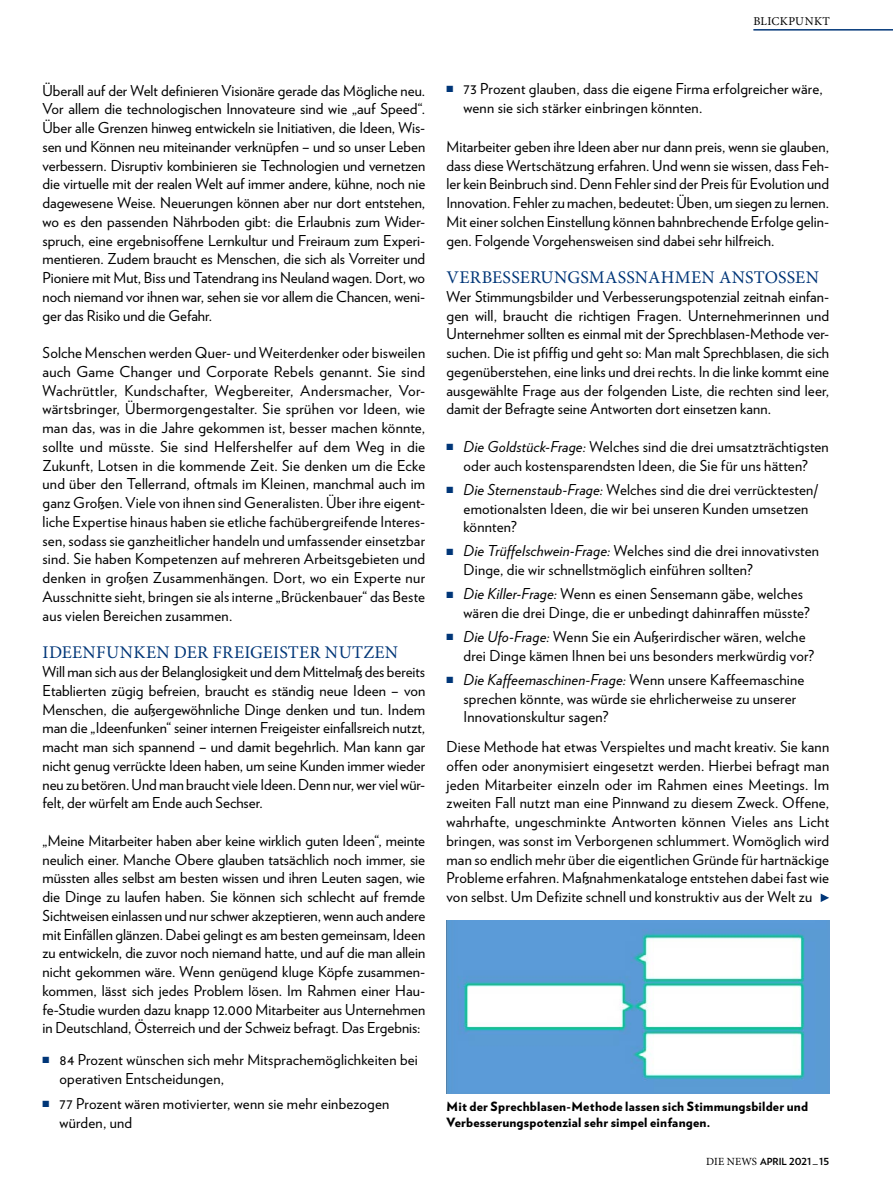
<style>
.page{position:relative;width:893px;height:1191px;background:#fff}
.page>*{position:absolute;margin:0;border:0;box-sizing:border-box;transform-origin:0 0}
.t1{font:17.85px "Minion Pro";letter-spacing:.01em;color:#003678}
.t2{font:15px/18.8px "Verlag";letter-spacing:.01em;color:#000}
.t3{font:900 12.75px/16.5px "Verlag";letter-spacing:.015em;color:#000}
.t4{font:12px "Minion Pro";letter-spacing:.04em;color:#000}
.t5{font:700 9.75px "Verlag";color:#000}
.s1{color:#003678}
.s2{font-style:italic}
.s3{font-family:"Minion Pro";font-weight:400;font-size:10.95px}
</style>
<div class="page">
<img style="left:446px;top:920px;width:383px;height:173px">
<svg style="left:821px;top:893px;width:8px;height:9px"></svg>
<hr style="left:753px;top:29px;width:140px;height:2px;background:#003678">
<p class="t4" style="left:753px;top:13px;width:78px">BLICKPUNKT</p>
<p class="t2" style="left:43px;top:80px;width:384px;text-align:justify">Überall auf der Welt definieren Visionäre gerade das Mögliche neu.<br>Vor allem die technologischen Innovateure sind wie „auf Speed“.<br>Über alle Grenzen hinweg entwickeln sie Initiativen, die Ideen, Wis&shy;sen und Können neu miteinander verknüpfen – und so unser Leben verbessern. Disruptiv kombinieren sie Technologien und vernetzen die virtuelle mit der realen Welt auf immer andere, kühne, noch nie dagewesene Weise. Neuerungen können aber nur dort entstehen, wo es den passenden Nährboden gibt: die Erlaubnis zum Wider&shy;spruch, eine ergebnisoffene Lernkultur und Freiraum zum Experi&shy;mentieren. Zudem braucht es Menschen, die sich als Vorreiter und Pioniere mit Mut, Biss und Tatendrang ins Neuland wagen. Dort, wo noch niemand vor ihnen war, sehen sie vor allem die Chancen, weni&shy;ger das Risiko und die Gefahr.</p>
<p class="t2" style="left:43px;top:342px;width:384px;text-align:justify">Solche Menschen werden Quer- und Weiterdenker oder bisweilen auch Game Changer und Corporate Rebels genannt. Sie sind Wachrüttler, Kundschafter, Wegbereiter, Andersmacher, Vor&shy;wärtsbringer, Übermorgengestalter. Sie sprühen vor Ideen, wie man das, was in die Jahre gekommen ist, besser machen könnte, sollte und müsste. Sie sind Helfershelfer auf dem Weg in die Zukunft, Lotsen in die kommende Zeit. Sie denken um die Ecke und über den Tellerrand, oftmals im Kleinen, manchmal auch im ganz Großen. Viele von ihnen sind Generalisten. Über ihre eigent&shy;liche Expertise hinaus haben sie etliche fachübergreifende Interes&shy;sen, sodass sie ganzheitlicher handeln und umfassender einsetzbar sind. Sie haben Kompetenzen auf mehreren Arbeitsgebieten und denken in großen Zusammenhängen. Dort, wo ein Experte nur Ausschnitte sieht, bringen sie als interne „Brückenbauer“ das Beste aus vielen Bereichen zusammen.</p>
<p class="t1" style="left:43px;top:640px;width:357px">IDEENFUNKEN DER FREIGEISTER NUTZEN</p>
<p class="t2" style="left:43px;top:661px;width:384px;text-align:justify">Will man sich aus der Belanglosigkeit und dem Mittelmaß des bereits Etablierten zügig befreien, braucht es ständig neue Ideen – von Menschen, die außergewöhnliche Dinge denken und tun. Indem man die „Ideenfunken“ seiner internen Freigeister einfallsreich nutzt, macht man sich spannend – und damit begehrlich. Man kann gar nicht genug verrückte Ideen haben, um seine Kunden immer wieder neu zu betören. Und man braucht viele Ideen. Denn nur, wer viel wür&shy;felt, der würfelt am Ende auch Sechser.</p>
<p class="t2" style="left:43px;top:830px;width:384px;text-align:justify">„Meine Mitarbeiter haben aber keine wirklich guten Ideen“, meinte neulich einer. Manche Obere glauben tatsächlich noch immer, sie müssten alles selbst am besten wissen und ihren Leuten sagen, wie die Dinge zu laufen haben. Sie können sich schlecht auf fremde Sichtweisen einlassen und nur schwer akzeptieren, wenn auch andere mit Einfällen glänzen. Dabei gelingt es am besten gemeinsam, Ideen zu entwickeln, die zuvor noch niemand hatte, und auf die man allein nicht gekommen wäre. Wenn genügend kluge Köpfe zusammen&shy;kommen, lässt sich jedes Problem lösen. Im Rahmen einer Hau&shy;fe-Studie wurden dazu knapp 12.000 Mitarbeiter aus Unternehmen in Deutschland, Österreich und der Schweiz befragt. Das Ergebnis:</p>
<p class="t2" style="left:60px;top:1049px;width:360px;text-indent:-17px"><span class="s1">■</span> 84 Prozent wünschen sich mehr Mitsprachemöglichkeiten bei operativen Entscheidungen,</p>
<p class="t2" style="left:60px;top:1093px;width:331px;text-indent:-17px"><span class="s1">■</span> 77 Prozent wären motivierter, wenn sie mehr einbezogen würden, und</p>
<p class="t2" style="left:463px;top:78px;width:361px;text-indent:-17px"><span class="s1">■</span> 73 Prozent glauben, dass die eigene Firma erfolgreicher wäre, wenn sie sich stärker einbringen könnten.</p>
<p class="t2" style="left:446px;top:136px;width:384px;text-align:justify">Mitarbeiter geben ihre Ideen aber nur dann preis, wenn sie glauben, dass diese Wertschätzung erfahren. Und wenn sie wissen, dass Feh&shy;ler kein Beinbruch sind. Denn Fehler sind der Preis für Evolution und Innovation. Fehler zu machen, bedeutet: Üben, um siegen zu lernen.<br>Mit einer solchen Einstellung können bahnbrechende Erfolge gelin&shy;gen. Folgende Vorgehensweisen sind dabei sehr hilfreich.</p>
<p class="t1" style="left:447px;top:265px;width:374px">VERBESSERUNGSMASSNAHMEN ANSTOSSEN</p>
<p class="t2" style="left:446px;top:286px;width:384px;text-align:justify">Wer Stimmungsbilder und Verbesserungspotenzial zeitnah einfan&shy;gen will, braucht die richtigen Fragen. Unternehmerinnen und Unternehmer sollten es einmal mit der Sprechblasen-Methode ver&shy;suchen. Die ist pfiffig und geht so: Man malt Sprechblasen, die sich gegenüberstehen, eine links und drei rechts. In die linke kommt eine ausgewählte Frage aus der folgenden Liste, die rechten sind leer, damit der Befragte seine Antworten dort einsetzen kann.</p>
<p class="t2" style="left:446px;top:436px;width:384px;text-align:center"><span class="s1">■</span> <span class="s2">Die Goldstück-Frage:</span> Welches sind die drei umsatzträchtigsten oder auch kostensparendsten Ideen, die Sie für uns hätten?</p>
<p class="t2" style="left:463px;top:479px;width:356px;text-indent:-17px"><span class="s1">■</span> <span class="s2">Die Sternenstaub-Frage:</span> Welches sind die drei verrücktesten/ emotionalsten Ideen, die wir bei unseren Kunden umsetzen könnten?</p>
<p class="t2" style="left:463px;top:541px;width:357px;text-indent:-17px"><span class="s1">■</span> <span class="s2">Die Trüffelschwein-Frage:</span> Welches sind die drei innovativsten<br>Dinge, die wir schnellstmöglich einführen sollten?</p>
<p class="t2" style="left:463px;top:583px;width:348px;text-indent:-17px"><span class="s1">■</span> <span class="s2">Die Killer-Frage:</span> Wenn es einen Sensemann gäbe, welches wären die drei Dinge, die er unbedingt dahinraffen müsste?</p>
<p class="t2" style="left:463px;top:626px;width:352px;text-indent:-17px"><span class="s1">■</span> <span class="s2">Die Ufo-Frage:</span> Wenn Sie ein Außerirdischer wären, welche drei Dinge kämen Ihnen bei uns besonders merkwürdig vor?</p>
<p class="t2" style="left:463px;top:669px;width:342px;text-indent:-17px"><span class="s1">■</span> <span class="s2">Die Kaffeemaschinen-Frage:</span> Wenn unsere Kaffeemaschine sprechen könnte, was würde sie ehrlicherweise zu unserer<br>Innovationskultur sagen?</p>
<p class="t2" style="left:446px;top:736px;width:384px;text-align:justify">Diese Methode hat etwas Verspieltes und macht kreativ. Sie kann offen oder anonymisiert eingesetzt werden. Hierbei befragt man jeden Mitarbeiter einzeln oder im Rahmen eines Meetings. Im zweiten Fall nutzt man eine Pinnwand zu diesem Zweck. Offene, wahrhafte, ungeschminkte Antworten können Vieles ans Licht bringen, was sonst im Verborgenen schlummert. Womöglich wird man so endlich mehr über die eigentlichen Gründe für hartnäckige Probleme erfahren. Maßnahmenkataloge entstehen dabei fast wie von selbst. Um Defizite schnell und konstruktiv aus der Welt zu</p>
<p class="t3" style="left:446px;top:1097px;width:363px">Mit der Sprechblasen-Methode lassen sich Stimmungsbilder und<br>Verbesserungspotenzial sehr simpel einfangen.</p>
<p class="t5" style="left:706px;top:1153px;width:125px"><span class="s3">DIE NEWS</span> April 2021 _ 15</p>
</div>
